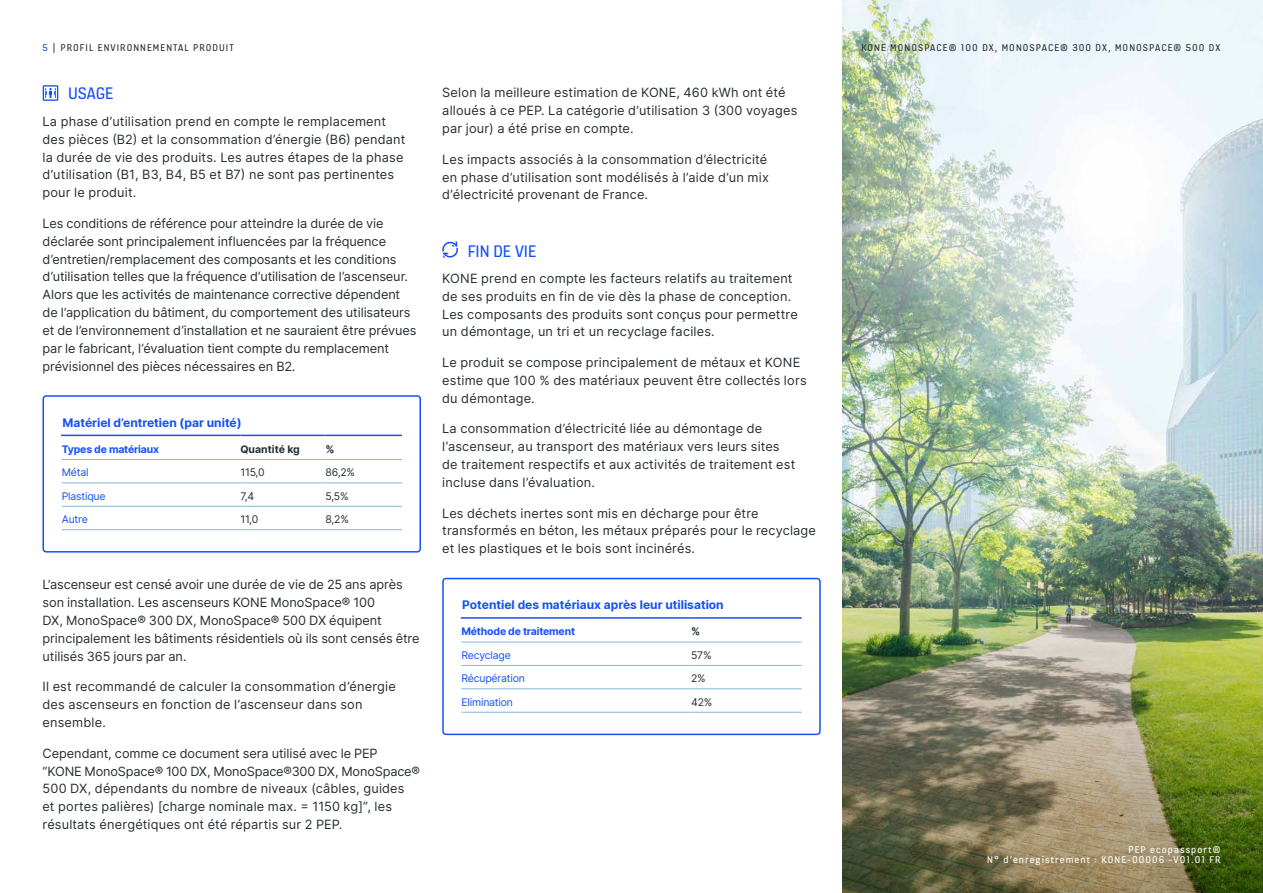
<style>
.page{position:relative;width:1263px;height:893px;background:#fff}
.page>*{position:absolute;margin:0;border:0;box-sizing:border-box;transform-origin:0 0}
.t1{font:18px "KONE Information";color:#1450f5}
.t2{font:12.75px/17.9px "Inter";letter-spacing:.01em;color:#262e33}
.t3{font:700 12px "Inter";color:#1450f5}
.t4{font:10.5px "KONE Information v 13";letter-spacing:.1em;color:#262e33}
.t5{font:10.5px/10.5px "KONE Information v 13";letter-spacing:.1em;color:#fff;text-align:right}
.t6{font:10.5px "Inter";letter-spacing:-.02em;color:#1450f5}
.t7{font:700 10.5px "Inter";letter-spacing:-.02em;color:#1450f5}
.t8{font:10.5px "Inter";letter-spacing:-.02em;color:#262e33}
.t9{font:700 10.5px "Inter";color:#262e33}
.s1{color:#1450f5}
</style>
<div class="page">
<img style="left:842px;top:0;width:421px;height:509px">
<img style="left:842px;top:509px;width:421px;height:384px">
<svg style="left:43px;top:85px;width:15px;height:16px"></svg>
<svg style="left:442px;top:241px;width:16px;height:17px"></svg>
<hr style="left:461px;top:617px;width:230px;height:2px;background:#1450f5">
<hr style="left:691px;top:617px;width:111px;height:2px;background:#1450f5">
<hr style="left:461px;top:642px;width:230px;height:1px;background:#80b8dc">
<hr style="left:691px;top:642px;width:111px;height:1px;background:#80b8dc">
<hr style="left:461px;top:665px;width:230px;height:1px;background:#80b8dc">
<hr style="left:691px;top:665px;width:111px;height:1px;background:#80b8dc">
<hr style="left:461px;top:688px;width:230px;height:1px;background:#80b8dc">
<hr style="left:691px;top:688px;width:111px;height:1px;background:#80b8dc">
<hr style="left:461px;top:712px;width:230px;height:1px;background:#80b8dc">
<hr style="left:691px;top:712px;width:111px;height:1px;background:#80b8dc">
<div style="left:442px;top:578px;width:379px;height:157px;border:2px solid #1450f5;border-radius:3px"></div>
<hr style="left:61px;top:435px;width:179px;height:1px;background:#1450f5">
<hr style="left:240px;top:435px;width:85px;height:1px;background:#1450f5">
<hr style="left:325px;top:435px;width:77px;height:1px;background:#1450f5">
<hr style="left:62px;top:459px;width:178px;height:1px;background:#80b8dc">
<hr style="left:240px;top:459px;width:85px;height:1px;background:#80b8dc">
<hr style="left:325px;top:459px;width:77px;height:1px;background:#80b8dc">
<hr style="left:62px;top:482px;width:178px;height:1px;background:#80b8dc">
<hr style="left:240px;top:482px;width:85px;height:1px;background:#80b8dc">
<hr style="left:325px;top:482px;width:77px;height:1px;background:#80b8dc">
<hr style="left:62px;top:506px;width:178px;height:1px;background:#80b8dc">
<hr style="left:240px;top:506px;width:85px;height:1px;background:#80b8dc">
<hr style="left:325px;top:506px;width:77px;height:1px;background:#80b8dc">
<hr style="left:62px;top:529px;width:178px;height:1px;background:#80b8dc">
<hr style="left:240px;top:529px;width:85px;height:1px;background:#80b8dc">
<hr style="left:325px;top:529px;width:77px;height:1px;background:#80b8dc">
<div style="left:43px;top:395px;width:378px;height:158px;border:2px solid #1450f5;border-radius:3px"></div>
<p class="t4" style="left:43px;top:40px;width:193px"><span class="s1">5</span> | PROFIL ENVIRONNEMENTAL PRODUIT</p>
<h1 class="t1" style="left:68px;top:82px;width:47px">USAGE</h1>
<p class="t2" style="left:43px;top:112px;width:364px">La phase d’utilisation prend en compte le remplacement des pièces (B2) et la consommation d’énergie (B6) pendant la durée de vie des produits. Les autres étapes de la phase d’utilisation (B1, B3, B4, B5 et B7) ne sont pas pertinentes pour le produit.</p>
<p class="t2" style="left:43px;top:214px;width:375px">Les conditions de référence pour atteindre la durée de vie déclarée sont principalement influencées par la fréquence d’entretien/remplacement des composants et les conditions d’utilisation telles que la fréquence d’utilisation de l’ascenseur.<br>Alors que les activités de maintenance corrective dépendent de l’application du bâtiment, du comportement des utilisateurs et de l’environnement d’installation et ne sauraient être prévues par le fabricant, l’évaluation tient compte du remplacement prévisionnel des pièces nécessaires en B2.</p>
<p class="t3" style="left:63px;top:413px;width:181px">Matériel d’entretien (par unité)</p>
<p class="t7" style="left:62px;top:441px;width:99px">Types de matériaux</p>
<p class="t9" style="left:240px;top:441px;width:61px">Quantité kg</p>
<p class="t9" style="left:325px;top:441px;width:11px">%</p>
<p class="t6" style="left:62px;top:465px;width:28px">Métal</p>
<p class="t8" style="left:240px;top:465px;width:26px">115,0</p>
<p class="t8" style="left:325px;top:465px;width:31px">86,2%</p>
<p class="t6" style="left:62px;top:488px;width:45px">Plastique</p>
<p class="t8" style="left:240px;top:488px;width:15px">7,4</p>
<p class="t8" style="left:325px;top:488px;width:25px">5,5%</p>
<p class="t6" style="left:62px;top:512px;width:28px">Autre</p>
<p class="t8" style="left:240px;top:512px;width:19px">11,0</p>
<p class="t8" style="left:325px;top:512px;width:25px">8,2%</p>
<p class="t2" style="left:43px;top:576px;width:379px">L’ascenseur est censé avoir une durée de vie de 25 ans après son installation. Les ascenseurs KONE MonoSpace® 100<br>DX, MonoSpace® 300 DX, MonoSpace® 500 DX équipent principalement les bâtiments résidentiels où ils sont censés être utilisés 365 jours par an.</p>
<p class="t2" style="left:43px;top:678px;width:355px">Il est recommandé de calculer la consommation d’énergie des ascenseurs en fonction de l’ascenseur dans son ensemble.</p>
<p class="t2" style="left:43px;top:744px;width:379px">Cependant, comme ce document sera utilisé avec le PEP “KONE MonoSpace® 100 DX, MonoSpace®300 DX, MonoSpace® 500 DX, dépendants du nombre de niveaux (câbles, guides<br>et portes palières) [charge nominale max. = 1150 kg]”, les résultats énergétiques ont été répartis sur 2 PEP.</p>
<p class="t2" style="left:442px;top:84px;width:357px">Selon la meilleure estimation de KONE, 460 kWh ont été alloués à ce PEP. La catégorie d’utilisation 3 (300 voyages par jour) a été prise en compte.</p>
<p class="t2" style="left:442px;top:150px;width:328px">Les impacts associés à la consommation d’électricité en phase d’utilisation sont modélisés à l’aide d’un mix d’électricité provenant de France.</p>
<h1 class="t1" style="left:468px;top:239px;width:70px">FIN DE VIE</h1>
<p class="t2" style="left:442px;top:269px;width:357px">KONE prend en compte les facteurs relatifs au traitement de ses produits en fin de vie dès la phase de conception.<br>Les composants des produits sont conçus pour permettre un démontage, un tri et un recyclage faciles.</p>
<p class="t2" style="left:442px;top:353px;width:366px">Le produit se compose principalement de métaux et KONE estime que 100 % des matériaux peuvent être collectés lors du démontage.</p>
<p class="t2" style="left:442px;top:419px;width:355px">La consommation d’électricité liée au démontage de l’ascenseur, au transport des matériaux vers leurs sites de traitement respectifs et aux activités de traitement est incluse dans l’évaluation.</p>
<p class="t2" style="left:442px;top:504px;width:375px">Les déchets inertes sont mis en décharge pour être transformés en béton, les métaux préparés pour le recyclage et les plastiques et le bois sont incinérés.</p>
<p class="t3" style="left:462px;top:596px;width:263px">Potentiel des matériaux après leur utilisation</p>
<p class="t7" style="left:461px;top:624px;width:115px">Méthode de traitement</p>
<p class="t9" style="left:691px;top:624px;width:11px">%</p>
<p class="t6" style="left:461px;top:647px;width:51px">Recyclage</p>
<p class="t8" style="left:691px;top:647px;width:22px">57%</p>
<p class="t6" style="left:461px;top:671px;width:65px">Récupération</p>
<p class="t8" style="left:691px;top:671px;width:16px">2%</p>
<p class="t6" style="left:461px;top:694px;width:53px">Elimination</p>
<p class="t8" style="left:691px;top:694px;width:23px">42%</p>
<p class="t4" style="left:861px;top:40px;width:361px">KONE MONOSPACE® 100 DX, MONOSPACE® 300 DX, MONOSPACE® 500 DX</p>
<p class="t5" style="left:987px;top:844px;width:235px">PEP ecopassport®<br>N° d’enregistrement : KONE-00006 -V01.01 FR</p>
</div>
